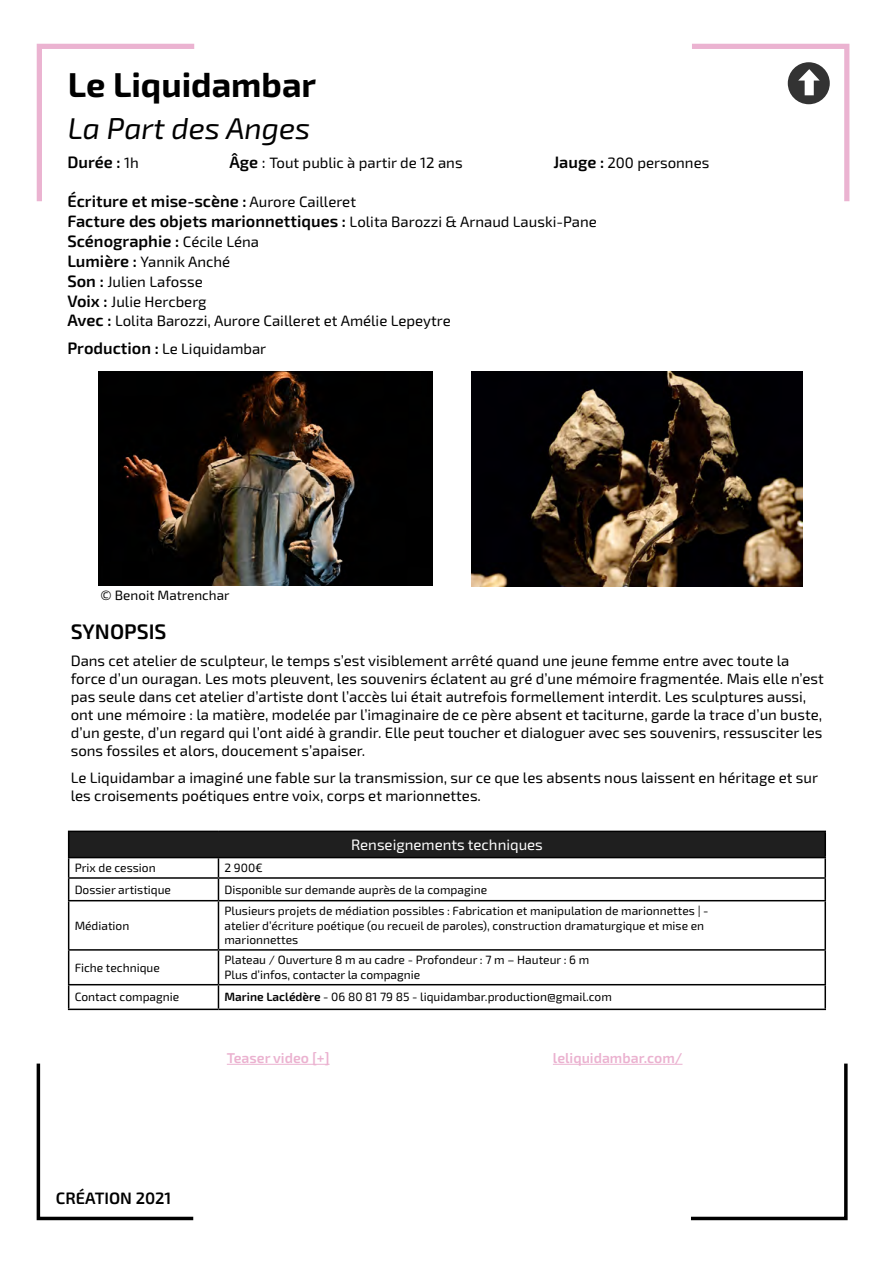
<style>
.page{position:relative;width:893px;height:1263px;background:#fff}
.page>*{position:absolute;margin:0;border:0;box-sizing:border-box;transform-origin:0 0}
.t1{font:700 34.5px "Exo 2";color:#000}
.t2{font:italic 30px "Exo 2";color:#000}
.t3{font:600 21px "Exo 2";color:#000}
.t4{font:600 16.5px/19.8px "Exo 2";color:#000}
.t5{font:15px/18px "Exo 2";color:#000}
.t6{font:15px "Exo 2";color:#fff}
.t7{font:600 14.25px "Exo 2";color:#ebb2d0}
.t8{font:13.5px "Exo 2";color:#000}
.t9{font:12px/14.4px "Exo 2";color:#000}
.s1{font-weight:400;font-size:15px}
.s2{font-weight:600;font-size:16.5px}
.s3{font-size:16.5px}
.s4{font-weight:600}
</style>
<div class="page">
<svg style="left:691px;top:1063px;width:157px;height:157px"></svg>
<svg style="left:36px;top:1063px;width:158px;height:157px"></svg>
<svg style="left:36px;top:43px;width:159px;height:159px"></svg>
<img style="left:98px;top:371px;width:334px;height:214px">
<img style="left:471px;top:372px;width:332px;height:214px">
<hr style="left:553px;top:1064px;width:129px;height:1px;background:#ebb2d0">
<hr style="left:227px;top:1064px;width:103px;height:1px;background:#ebb2d0">
<div style="left:69px;top:831px;width:756px;height:26px;background:#1f1f1f"></div>
<hr style="left:68px;top:831px;width:150px;height:1px;background:#000">
<hr style="left:218px;top:831px;width:608px;height:1px;background:#000">
<hr style="left:824px;top:832px;width:2px;height:25px;background:#000">
<hr style="left:68px;top:857px;width:150px;height:1px;background:#000">
<hr style="left:218px;top:857px;width:608px;height:1px;background:#000">
<svg style="left:824px;top:858px;width:2px;height:19px"></svg>
<hr style="left:68px;top:877px;width:150px;height:2px;background:#000">
<svg style="left:68px;top:832px;width:1px;height:68px"></svg>
<hr style="left:218px;top:877px;width:608px;height:2px;background:#000">
<svg style="left:218px;top:858px;width:1px;height:42px"></svg>
<hr style="left:824px;top:879px;width:2px;height:21px;background:#000">
<hr style="left:68px;top:900px;width:150px;height:1px;background:#000">
<hr style="left:68px;top:901px;width:1px;height:48px;background:#000">
<hr style="left:218px;top:900px;width:608px;height:1px;background:#000">
<hr style="left:218px;top:901px;width:1px;height:48px;background:#000">
<hr style="left:824px;top:901px;width:2px;height:48px;background:#000">
<hr style="left:68px;top:949px;width:150px;height:2px;background:#000">
<hr style="left:68px;top:951px;width:1px;height:33px;background:#000">
<hr style="left:218px;top:949px;width:608px;height:2px;background:#000">
<hr style="left:218px;top:951px;width:1px;height:33px;background:#000">
<hr style="left:824px;top:951px;width:2px;height:33px;background:#000">
<hr style="left:68px;top:984px;width:150px;height:1px;background:#000">
<svg style="left:68px;top:985px;width:1px;height:23px"></svg>
<hr style="left:218px;top:984px;width:608px;height:1px;background:#000">
<svg style="left:218px;top:985px;width:1px;height:23px"></svg>
<hr style="left:824px;top:985px;width:2px;height:23px;background:#000">
<hr style="left:68px;top:1008px;width:150px;height:2px;background:#000">
<hr style="left:218px;top:1008px;width:608px;height:2px;background:#000">
<svg style="left:692px;top:43px;width:158px;height:159px"></svg>
<h1 class="t1" style="left:68px;top:64px;width:250px">Le Liquidambar</h1>
<h2 class="t2" style="left:68px;top:111px;width:244px">La Part des Anges</h2>
<p class="t4" style="left:67px;top:153px;width:73px">Durée : <span class="s1">1h</span></p>
<p class="t5" style="left:229px;top:154px;width:235px"><span class="s2">Âge</span> <span class="s3">:</span> Tout public à partir de 12 ans</p>
<p class="t5" style="left:553px;top:154px;width:157px"><span class="s2">Jauge :</span> 200 personnes</p>
<p class="t4" style="left:67px;top:192px;width:531px">Écriture et mise-scène : <span class="s1">Aurore Cailleret<br></span>Facture des objets marionnettiques : <span class="s1">Lolita Barozzi &amp; Arnaud Lauski-Pane<br></span>Scénographie : <span class="s1">Cécile Léna</span></p>
<p class="t5" style="left:67px;top:252px;width:385px;line-height:19.8px"><span class="s2">Lumière :</span> Yannik Anché<br><span class="s2">Son :</span> Julien Lafosse<br><span class="s2">Voix :</span> Julie Hercberg<br><span class="s2">Avec :</span> Lolita Barozzi, Aurore Cailleret et Amélie Lepeytre</p>
<p class="t5" style="left:67px;top:340px;width:200px"><span class="s2">Production :</span> Le Liquidambar</p>
<p class="t8" style="left:101px;top:587px;width:130px">© Benoit Matrenchar</p>
<h3 class="t3" style="left:71px;top:619px;width:97px">SYNOPSIS</h3>
<p class="t5" style="left:71px;top:652px;width:754px">Dans cet atelier de sculpteur, le temps s’est visiblement arrêté quand une jeune femme entre avec toute la force d’un ouragan. Les mots pleuvent, les souvenirs éclatent au gré d’une mémoire fragmentée. Mais elle n’est pas seule dans cet atelier d’artiste dont l’accès lui était autrefois formellement interdit. Les sculptures aussi, ont une mémoire : la matière, modelée par l’imaginaire de ce père absent et taciturne, garde la trace d’un buste, d’un geste, d’un regard qui l’ont aidé à grandir. Elle peut toucher et dialoguer avec ses souvenirs, ressusciter les sons fossiles et alors, doucement s’apaiser.</p>
<p class="t5" style="left:71px;top:769px;width:749px">Le Liquidambar a imaginé une fable sur la transmission, sur ce que les absents nous laissent en héritage et sur les croisements poétiques entre voix, corps et marionnettes.</p>
<p class="t6" style="left:351px;top:836px;width:193px">Renseignements techniques</p>
<p class="t9" style="left:75px;top:861px;width:83px">Prix de cession</p>
<p class="t9" style="left:224px;top:861px;width:40px">2 900€</p>
<p class="t9" style="left:75px;top:882px;width:98px">Dossier artistique</p>
<p class="t9" style="left:224px;top:882px;width:264px">Disponible sur demande auprès de la compagine</p>
<p class="t9" style="left:75px;top:918px;width:56px">Médiation</p>
<p class="t9" style="left:224px;top:904px;width:486px">Plusieurs projets de médiation possibles : Fabrication et manipulation de marionnettes | - atelier d’écriture poétique (ou recueil de paroles), construction dramaturgique et mise en marionnettes</p>
<p class="t9" style="left:75px;top:960px;width:87px">Fiche technique</p>
<p class="t9" style="left:224px;top:953px;width:366px">Plateau / Ouverture 8 m au cadre - Profondeur : 7 m – Hauteur : 6 m<br>Plus d’infos, contacter la compagnie</p>
<p class="t9" style="left:75px;top:990px;width:106px">Contact compagnie</p>
<p class="t9" style="left:224px;top:990px;width:389px"><span class="s4">Marine Laclédère</span> - 06 80 81 79 85 - liquidambar.production@gmail.com</p>
<p class="t4" style="left:56px;top:1189px;width:117px">CRÉATION 2021</p>
<p class="t7" style="left:227px;top:1049px;width:104px">Teaser video [+]</p>
<p class="t7" style="left:553px;top:1049px;width:131px">leliquidambar.com/</p>
</div>
